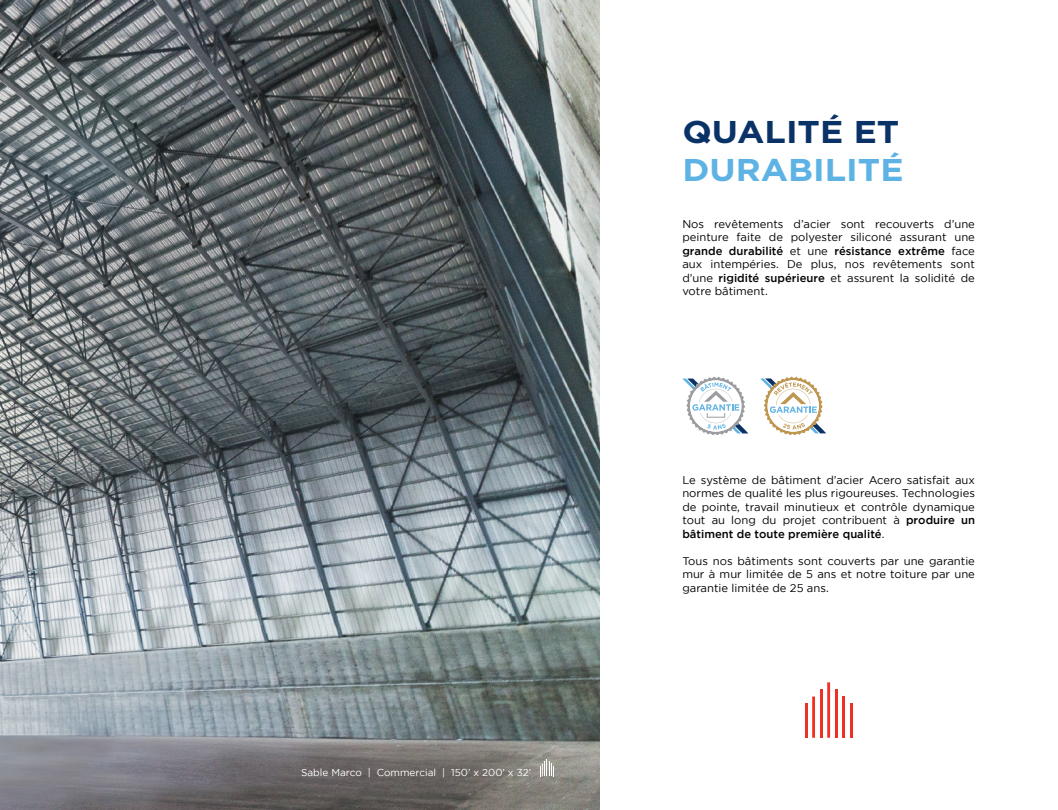
<style>
.page{position:relative;width:1058px;height:810px;background:#fff}
.page>*{position:absolute;margin:0;border:0;box-sizing:border-box;transform-origin:0 0}
.t1{font:700 31.5px "Gotham";color:#5eb3e4;scale:1.1 1}
.t2{font:700 31.5px "Gotham";color:#093266;scale:1.1 1}
.t3{font:11.25px/13.5px "Gotham";color:#000;text-align:justify}
.t4{font:10px "Gotham";color:#fff}
.s1{font-weight:500}
</style>
<div class="page">
<img style="left:0;top:0;width:599px;height:810px">
<hr style="left:804px;top:704px;width:3px;height:34px;background:#ee3124">
<hr style="left:812px;top:697px;width:3px;height:41px;background:#ee3124">
<hr style="left:819px;top:689px;width:3px;height:49px;background:#ee3124">
<hr style="left:827px;top:682px;width:3px;height:56px;background:#ee3124">
<hr style="left:834px;top:689px;width:3px;height:49px;background:#ee3124">
<hr style="left:842px;top:697px;width:3px;height:41px;background:#ee3124">
<hr style="left:849px;top:704px;width:3px;height:34px;background:#ee3124">
<svg style="left:539px;top:759px;width:15px;height:17px"></svg>
<svg style="left:682px;top:377px;width:66px;height:58px"></svg>
<svg style="left:760px;top:377px;width:66px;height:58px"></svg>
<p class="t4" style="left:301px;top:767px;width:232px">Sable Marco | Commercial | 150’ x 200’ x 32’</p>
<h1 class="t2" style="left:682px;top:111px;width:199px">QUALITÉ ET</h1>
<h1 class="t1" style="left:682px;top:149px;width:203px">DURABILITÉ</h1>
<p class="t3" style="left:682px;top:217px;width:294px">Nos revêtements d’acier sont recouverts d’une peinture faite de polyester siliconé assurant une <span class="s1">grande durabilité</span> et une <span class="s1">résistance extrême</span> face aux intempéries. De plus, nos revêtements sont d’une <span class="s1">rigidité supérieure</span> et assurent la solidité de votre bâtiment.</p>
<p class="t3" style="left:682px;top:473px;width:294px">Le système de bâtiment d’acier Acero satisfait aux normes de qualité les plus rigoureuses. Technologies de pointe, travail minutieux et contrôle dynamique tout au long du projet contribuent à <span class="s1">produire un bâtiment de toute première qualité</span>.</p>
<p class="t3" style="left:682px;top:554px;width:294px">Tous nos bâtiments sont couverts par une garantie mur à mur limitée de 5 ans et notre toiture par une garantie limitée de 25 ans.</p>
</div>
